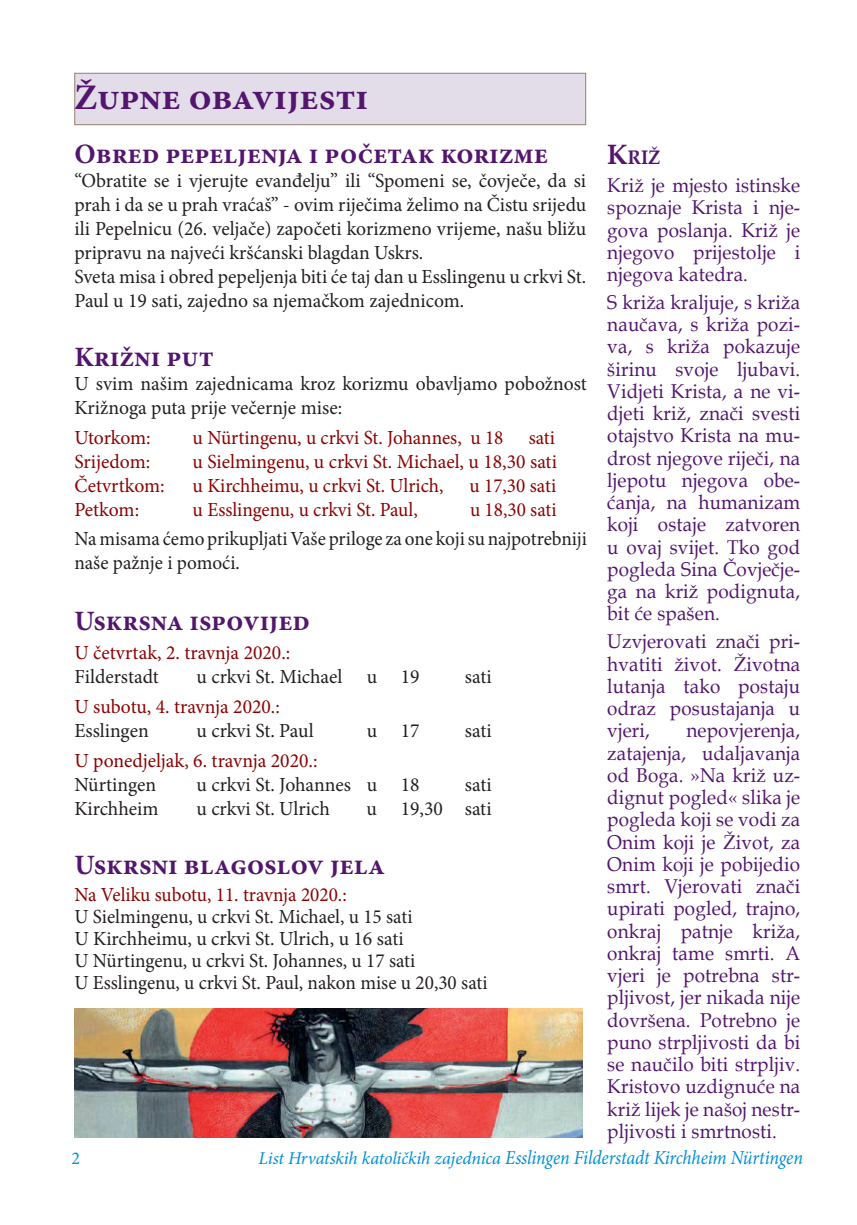
<style>
.page{position:relative;width:857px;height:1225px;background:#fff}
.page>*{position:absolute;margin:0;border:0;box-sizing:border-box;transform-origin:0 0}
.t1{font:700 36px "Minion Pro";color:#53156d}
.t2{font:700 28px "Minion Pro";color:#53156d}
.t3{font:20px/22.2px "Book Antiqua";letter-spacing:.01em;color:#53156d;text-align:justify;scale:.94 1}
.t4{font:20px/24px "Minion Pro";color:#231f20}
.t5{font:20px "Minion Pro";color:#8b0202}
.t6{font:20px/22px "Minion Pro";color:#231f20;scale:.96 1}
.t7{font:20px "Minion Pro";color:#8b0202;scale:.96 1}
.t8{font:italic 19.8px "Minion Pro";letter-spacing:-.01em;color:#008fd5;scale:.91 1}
.t9{font:700 19.6px "Book Antiqua";color:#53156d;scale:.94 1}
.t10{font:18px "Minion Pro";color:#008fd5}
.s1{font-size:28px}
.s2{font-size:18px}
</style>
<div class="page">
<div style="left:74px;top:73px;width:512px;height:52px;background:#e3dce9;border:1px solid #987e6a"></div>
<img style="left:74px;top:1008px;width:508px;height:130px">
<h1 class="t1" style="left:74px;top:72px;width:295px">Župne obavijesti</h1>
<h2 class="t2" style="left:74px;top:135px;width:475px">Obred pepeljenja i početak korizme</h2>
<p class="t4" style="left:74px;top:169px;width:513px">“Obratite se i vjerujte evanđelju” ili “Spomeni se, čovječe, da si prah i da se u prah vraćaš” - ovim riječima želimo na Čistu srijedu ili Pepelnicu (26. veljače) započeti korizmeno vrijeme, našu bližu pripravu na najveći kršćanski blagdan Uskrs.<br>Sveta misa i obred pepeljenja biti će taj dan u Esslingenu u crkvi St.<br>Paul u 19 sati, zajedno sa njemačkom zajednicom.</p>
<h2 class="t2" style="left:74px;top:337px;width:141px">Križni put</h2>
<p class="t4" style="left:74px;top:372px;width:513px">U svim našim zajednicama kroz korizmu obavljamo pobožnost<br>Križnoga puta prije večernje mise:</p>
<p class="t5" style="left:74px;top:424px;width:78px">Utorkom:</p>
<p class="t5" style="left:192px;top:424px;width:312px">u Nürtingenu, u crkvi St. Johannes, u 18</p>
<p class="t7" style="left:528px;top:424px;width:29px">sati</p>
<p class="t5" style="left:74px;top:448px;width:77px">Srijedom:</p>
<p class="t5" style="left:192px;top:448px;width:366px">u Sielmingenu, u crkvi St. Michael, u 18,30 sati</p>
<p class="t5" style="left:74px;top:472px;width:92px">Četvrtkom:</p>
<p class="t5" style="left:192px;top:472px;width:252px">u Kirchheimu, u crkvi St. Ulrich,</p>
<p class="t7" style="left:469px;top:472px;width:92px">u 17,30 sati</p>
<p class="t5" style="left:74px;top:496px;width:66px">Petkom:</p>
<p class="t5" style="left:192px;top:496px;width:226px">u Esslingenu, u crkvi St. Paul,</p>
<p class="t7" style="left:470px;top:496px;width:92px">u 18,30 sati</p>
<p class="t6" style="left:74px;top:527px;width:535px;line-height:24px">Na misama ćemo prikupljati Vaše priloge za one koji su najpotrebniji naše pažnje i pomoći.</p>
<h2 class="t2" style="left:74px;top:601px;width:237px">Uskrsna ispovijed</h2>
<p class="t5" style="left:74px;top:639px;width:217px">U četvrtak, 2. travnja 2020.:</p>
<p class="t4" style="left:74px;top:665px;width:86px">Filderstadt</p>
<p class="t4" style="left:196px;top:665px;width:224px">u crkvi St. Michael u 19</p>
<p class="t4" style="left:464px;top:665px;width:28px">sati</p>
<p class="t5" style="left:74px;top:693px;width:207px">U subotu, 4. travnja 2020.:</p>
<p class="t4" style="left:74px;top:719px;width:76px">Esslingen</p>
<p class="t4" style="left:196px;top:719px;width:119px">u crkvi St. Paul</p>
<p class="t4" style="left:366px;top:719px;width:54px">u 17</p>
<p class="t4" style="left:464px;top:719px;width:28px">sati</p>
<p class="t5" style="left:74px;top:747px;width:244px">U ponedjeljak, 6. travnja 2020.:</p>
<p class="t4" style="left:74px;top:772px;width:83px">Nürtingen</p>
<p class="t4" style="left:196px;top:772px;width:224px">u crkvi St. Johannes u 18</p>
<p class="t4" style="left:464px;top:772px;width:28px">sati</p>
<p class="t4" style="left:74px;top:796px;width:86px">Kirchheim</p>
<p class="t4" style="left:196px;top:796px;width:135px">u crkvi St. Ulrich</p>
<p class="t4" style="left:366px;top:796px;width:126px">u 19,30 sati</p>
<h2 class="t2" style="left:74px;top:845px;width:312px">Uskrsni blagoslov jela</h2>
<p class="t7" style="left:74px;top:881px;width:285px">Na Veliku subotu, 11. travnja 2020.:</p>
<p class="t6" style="left:74px;top:906px;width:431px">U Sielmingenu, u crkvi St. Michael, u 15 sati<br>U Kirchheimu, u crkvi St. Ulrich, u 16 sati<br>U Nürtingenu, u crkvi St. Johannes, u 17 sati<br>U Esslingenu, u crkvi St. Paul, nakon mise u 20,30 sati</p>
<p class="t9" style="left:607px;top:144px;width:58px"><span class="s1">K</span>riž</p>
<p class="t3" style="left:607px;top:174px;width:207px">Križ je mjesto istinske spoznaje Krista i nje&shy;gova poslanja. Križ je njegovo prijestolje i njegova katedra.</p>
<p class="t3" style="left:607px;top:290px;width:207px">S križa kraljuje, s križa naučava, s križa pozi&shy;va, s križa pokazuje širinu svoje ljubavi.<br>Vidjeti Krista, a ne vi&shy;djeti križ, znači svesti otajstvo Krista na mu&shy;drost njegove riječi, na ljepotu njegova obe&shy;ćanja, na humanizam koji ostaje zatvoren u ovaj svijet. Tko god pogleda Sina Čovječje&shy;ga na križ podignuta, bit će spašen.</p>
<p class="t3" style="left:607px;top:630px;width:207px">Uzvjerovati znači pri&shy;hvatiti život. Životna lutanja tako postaju odraz posustajanja u vjeri,</p>
<p class="t3" style="left:607px;top:719px;width:207px;text-indent:79px">nepovjerenja, zatajenja, udaljavanja od Boga. »Na križ uz&shy;dignut pogled« slika je pogleda koji se vodi za Onim koji je Život, za Onim koji je pobijedio smrt. Vjerovati znači upirati pogled, trajno, onkraj patnje križa, onkraj tame smrti. A vjeri je potrebna str&shy;pljivost, jer nikada nije dovršena. Potrebno je puno strpljivosti da bi se naučilo biti strpljiv.<br>Kristovo uzdignuće na križ lijek je našoj nestr&shy;pljivosti i smrtnosti.</p>
<p class="t10" style="left:71px;top:1146px;width:10px">2</p>
<p class="t8" style="left:258px;top:1144px;width:599px"><span class="s2">List Hrvatskih katoličkih zajednica</span> Esslingen Filderstadt Kirchheim Nürtingen</p>
</div>
